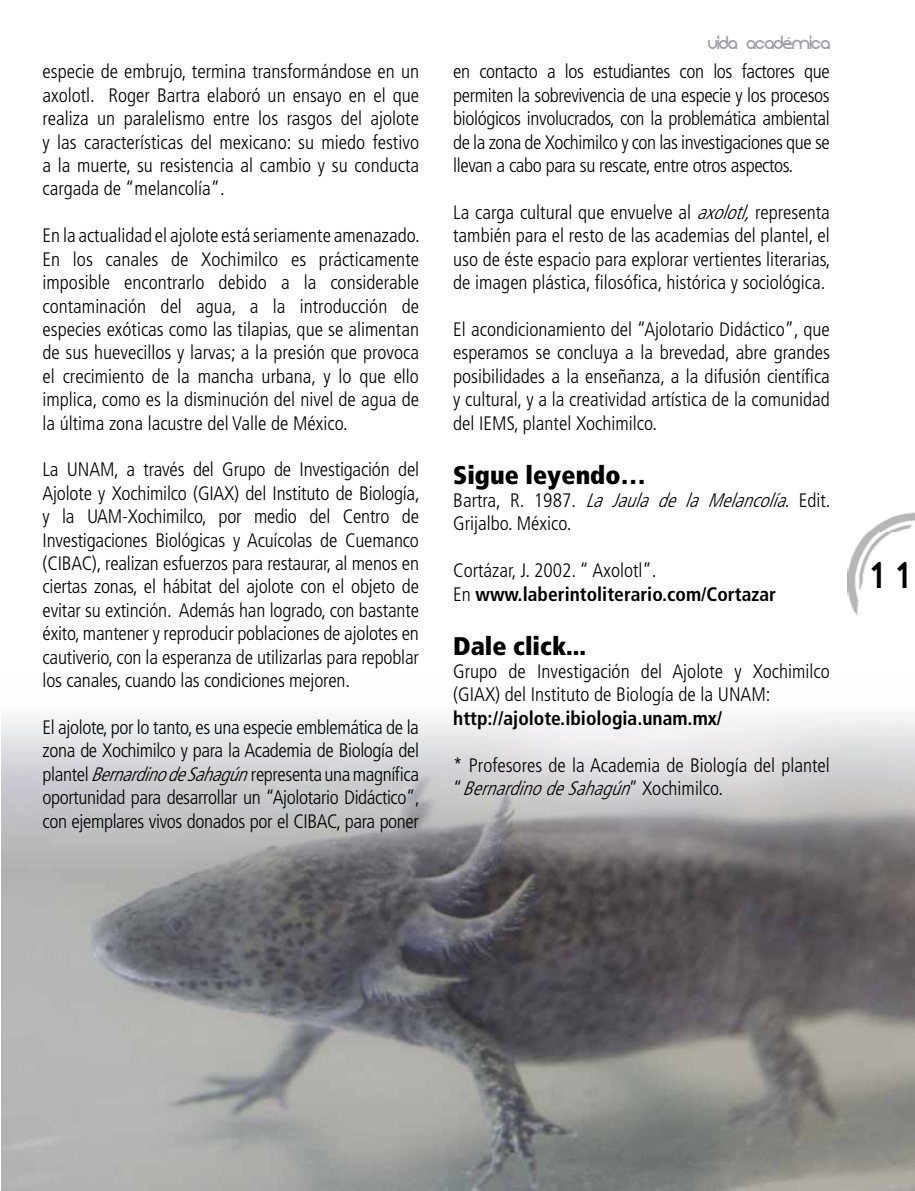
<style>
.page{position:relative;width:915px;height:1191px;background:#fff}
.page>*{position:absolute;margin:0;border:0;box-sizing:border-box;transform-origin:0 0}
.t1{font:39px "Baby Face";color:#000}
.t2{font:900 condensed 25.5px "Frutiger";color:#000}
.t3{font:300 condensed 19.5px/23.4px "Frutiger";color:#000;text-align:justify}
.t4{font:700 condensed 19.5px/23.4px "Frutiger";color:#000}
.t5{font:18px "Evolution";color:#9c9e9f}
.t6{font:italic 700 13.5px "Frutiger";color:#9c9e9f}
.s1{font-style:italic}
.s2{font-weight:300}
</style>
<div class="page">
<img style="left:1px;top:716px;width:913px;height:475px">
<img style="left:847px;top:512px;width:67px;height:104px">
<p class="t3" style="left:43px;top:60px;width:378px">especie de embrujo, termina transformándose en un axolotl. Roger Bartra elaboró un ensayo en el que realiza un paralelismo entre los rasgos del ajolote y las características del mexicano: su miedo festivo a la muerte, su resistencia al cambio y su conducta cargada de “melancolía”.</p>
<p class="t3" style="left:43px;top:224px;width:378px">En la actualidad el ajolote está seriamente amenazado.<br>En los canales de Xochimilco es prácticamente imposible encontrarlo debido a la considerable contaminación del agua, a la introducción de especies exóticas como las tilapias, que se alimentan de sus huevecillos y larvas; a la presión que provoca el crecimiento de la mancha urbana, y lo que ello implica, como es la disminución del nivel de agua de la última zona lacustre del Valle de México.</p>
<p class="t3" style="left:43px;top:458px;width:378px">La UNAM, a través del Grupo de Investigación del Ajolote y Xochimilco (GIAX) del Instituto de Biología, y la UAM-Xochimilco, por medio del Centro de Investigaciones Biológicas y Acuícolas de Cuemanco (CIBAC), realizan esfuerzos para restaurar, al menos en ciertas zonas, el hábitat del ajolote con el objeto de evitar su extinción. Además han logrado, con bastante éxito, mantener y reproducir poblaciones de ajolotes en cautiverio, con la esperanza de utilizarlas para repoblar los canales, cuando las condiciones mejoren.</p>
<p class="t3" style="left:43px;top:715px;width:378px">El ajolote, por lo tanto, es una especie emblemática de la zona de Xochimilco y para la Academia de Biología del plantel <span class="s1">BernardinodeSahagún</span>representa una magnífica oportunidad para desarrollar un “Ajolotario Didáctico”, con ejemplares vivos donados por el CIBAC, para poner</p>
<p class="t5" style="left:708px;top:32px;width:123px">vida academica</p>
<p class="t6" style="left:783px;top:34px;width:11px">´</p>
<p class="t3" style="left:453px;top:60px;width:378px">en contacto a los estudiantes con los factores que permiten la sobrevivencia de una especie y los procesos biológicos involucrados, con la problemática ambiental de la zona de Xochimilco y con las investigaciones que se llevan a cabo para su rescate, entre otros aspectos.</p>
<p class="t3" style="left:453px;top:201px;width:378px">La carga cultural que envuelve al <span class="s1">axolotl,</span>representa también para el resto de las academias del plantel, el uso de éste espacio para explorar vertientes literarias, de imagen plástica, filosófica, histórica y sociológica.</p>
<p class="t3" style="left:453px;top:318px;width:378px">El acondicionamiento del “Ajolotario Didáctico”, que esperamos se concluya a la brevedad, abre grandes posibilidades a la enseñanza, a la difusión científica y cultural, y a la creatividad artística de la comunidad del IEMS, plantel Xochimilco.</p>
<h2 class="t2" style="left:453px;top:459px;width:194px">Sigue leyendo…</h2>
<p class="t3" style="left:453px;top:489px;width:379px">B a r t r a , R . 1 9 8 7 . <span class="s1">La Jaula de la Melancolía</span>. E d i t .<br>Grijalbo. México.</p>
<p class="t4" style="left:453px;top:559px;width:324px"><span class="s2">Cortázar, J. 2002. “ Axolotl”.<br>En</span> www.laberintoliterario.com/Cortazar</p>
<h2 class="t2" style="left:453px;top:630px;width:134px">Dale click...</h2>
<p class="t3" style="left:453px;top:660px;width:378px">Grupo de Investigación del Ajolote y Xochimilco (GIAX) del Instituto de Biología de la UNAM:</p>
<p class="t4" style="left:453px;top:706px;width:270px">http://ajolote.ibiologia.unam.mx/</p>
<p class="t3" style="left:453px;top:753px;width:378px">* Profesores de la Academia de Biología del plantel “ <span class="s1">BernardinodeSahagún</span>” X o c h i m i l c o .</p>
<h1 class="t1" style="left:863px;top:557px;width:53px">11</h1>
</div>
